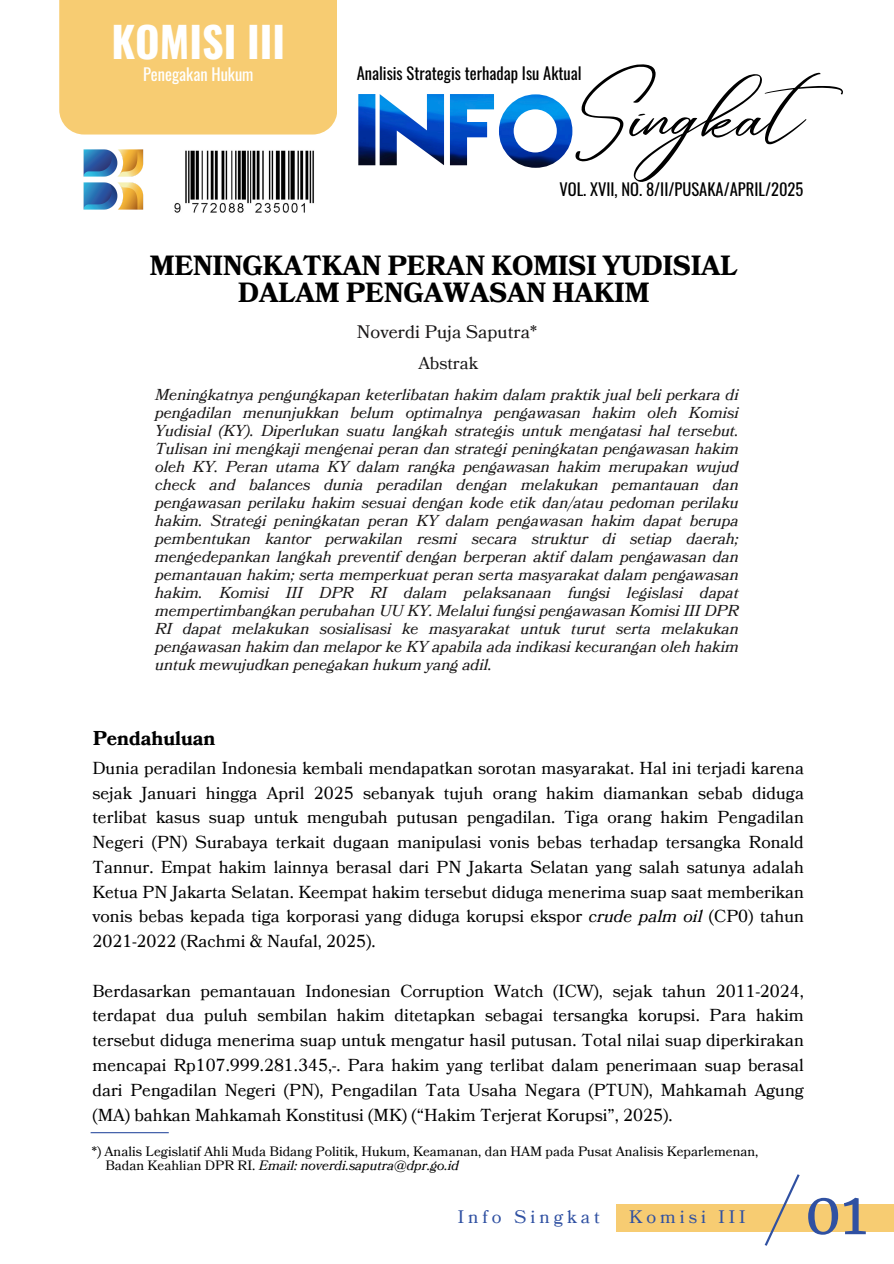
<style>
.page{position:relative;width:894px;height:1264px;background:#fff}
.page>*{position:absolute;margin:0;border:0;box-sizing:border-box;transform-origin:0 0}
.t1{font:100 92.85px "Vanyla 4 F Unicase";color:#3051a2}
.t2{font:77.7px "Andasia";color:#000}
.t3{font:57.6px "Merriweather";color:#3051a2}
.t4{font:700 42px "Oswald";color:#fff}
.t5{font:700 27px/27px "Bookmania";color:#000;text-align:center}
.t6{font:700 19.5px "Bookmania";color:#000}
.t7{font:18px "Bookmania";letter-spacing:.22em;color:#3051a2}
.t8{font:18px "Bookmania";color:#191717}
.t9{font:17.25px/24.8px "Bookmania";color:#000;text-align:justify}
.t10{font:17.25px "Bookmania";color:#191717}
.t11{font:16.5px "Oswald";color:#000}
.t12{font:16.5px "Oswald";color:#fff}
.t13{font:italic 15.75px/18px "Bookmania";color:#191717;text-align:justify}
.t14{font:13.5px "Bookmania";color:#000}
.t15{font:italic 13.5px "Bookmania";color:#000}
.s1{font-style:italic}
.s2{font-style:normal}
</style>
<div class="page">
<div style="left:616px;top:1204px;width:277px;height:27px;background:#f7cc72"></div>
<hr style="left:91px;top:1132px;width:78px;height:1px;background:#3051a2">
<div style="left:59px;top:0;width:278px;height:134px;background:#f7cc72"></div>
<img style="left:174px;top:150px;width:140px;height:63px">
<img style="left:83px;top:149px;width:61px;height:61px">
<img style="left:358px;top:94px;width:214px;height:74px">
<div style="left:513px;top:109px;width:43px;height:43px;background:#fff;border-radius:50%"></div>
<p class="t4" style="left:111px;top:9px;width:175px">KOMISI III</p>
<p class="t12" style="left:143px;top:61px;width:112px">Penegakan Hukum</p>
<h2 class="t2" style="left:573px;top:56px;width:278px">Singkat</h2>
<p class="t11" style="left:356px;top:61px;width:226px">Analisis Strategis terhadap Isu Aktual</p>
<p class="t11" style="left:559px;top:176px;width:245px">VOL. XVII, NO. 8/II/PUSAKA/APRIL/2025</p>
<h3 class="t5" style="left:150px;top:253px;width:589px">MENINGKATKAN PERAN KOMISI YUDISIAL<br>DALAM PENGAWASAN HAKIM</h3>
<h6 class="t8" style="left:357px;top:319px;width:181px">Noverdi Puja Saputra*</h6>
<h5 class="t10" style="left:418px;top:352px;width:61px">Abstrak</h5>
<h2 class="t13" style="left:155px;top:386px;width:585px">Meningkatnya pengungkapan keterlibatan hakim dalam praktik jual beli perkara di pengadilan menunjukkan belum optimalnya pengawasan hakim oleh Komisi Yudisial (KY). Diperlukan suatu langkah strategis untuk mengatasi hal tersebut.<br>Tulisan ini mengkaji mengenai peran dan strategi peningkatan pengawasan hakim oleh KY. Peran utama KY dalam rangka pengawasan hakim merupakan wujud check and balances dunia peradilan dengan melakukan pemantauan dan pengawasan perilaku hakim sesuai dengan kode etik dan/atau pedoman perilaku hakim. Strategi peningkatan peran KY dalam pengawasan hakim dapat berupa pembentukan kantor perwakilan resmi secara struktur di setiap daerah; mengedepankan langkah preventif dengan berperan aktif dalam pengawasan dan pemantauan hakim; serta memperkuat peran serta masyarakat dalam pengawasan hakim. Komisi III DPR RI dalam pelaksanaan fungsi legislasi dapat mempertimbangkan perubahan UU KY. Melalui fungsi pengawasan Komisi III DPR RI dapat melakukan sosialisasi ke masyarakat untuk turut serta melakukan pengawasan hakim dan melapor ke KY apabila ada indikasi kecurangan oleh hakim untuk mewujudkan penegakan hukum yang adil.</h2>
<p class="t6" style="left:93px;top:725px;width:124px">Pendahuluan</p>
<p class="t9" style="left:92px;top:756px;width:712px">Dunia peradilan Indonesia kembali mendapatkan sorotan masyarakat. Hal ini terjadi karena sejak Januari hingga April 2025 sebanyak tujuh orang hakim diamankan sebab diduga terlibat kasus suap untuk mengubah putusan pengadilan. Tiga orang hakim Pengadilan Negeri (PN) Surabaya terkait dugaan manipulasi vonis bebas terhadap tersangka Ronald Tannur. Empat hakim lainnya berasal dari PN Jakarta Selatan yang salah satunya adalah Ketua PN Jakarta Selatan. Keempat hakim tersebut diduga menerima suap saat memberikan vonis bebas kepada tiga korporasi yang diduga korupsi ekspor <span class="s1">crude palm oil</span> (CP0) tahun 2021-2022 (Rachmi &amp; Naufal, 2025).</p>
<p class="t9" style="left:92px;top:979px;width:712px">Berdasarkan pemantauan Indonesian Corruption Watch (ICW), sejak tahun 2011-2024, terdapat dua puluh sembilan hakim ditetapkan sebagai tersangka korupsi. Para hakim tersebut diduga menerima suap untuk mengatur hasil putusan. Total nilai suap diperkirakan mencapai Rp107.999.281.345,-. Para hakim yang terlibat dalam penerimaan suap berasal dari Pengadilan Negeri (PN), Pengadilan Tata Usaha Negara (PTUN), Mahkamah Agung (MA) bahkan Mahkamah Konstitusi (MK) (“Hakim Terjerat Korupsi”, 2025).</p>
<p class="t14" style="left:92px;top:1142px;width:668px">*) Analis Legislatif Ahli Muda Bidang Politik, Hukum, Keamanan, dan HAM pada Pusat Analisis Keparlemenan,</p>
<h4 class="t15" style="left:105px;top:1156px;width:355px"><span class="s2">Badan Keahlian DPR RI.</span> Email: noverdi.saputra@dpr.go.id</h4>
<p class="t7" style="left:458px;top:1204px;width:143px">Info Singkat</p>
<p class="t7" style="left:629px;top:1204px;width:118px">Komisi III</p>
<p class="t1" style="left:764px;top:1167px;width:36px">/</p>
<p class="t3" style="left:804px;top:1177px;width:64px">01</p>
</div>
